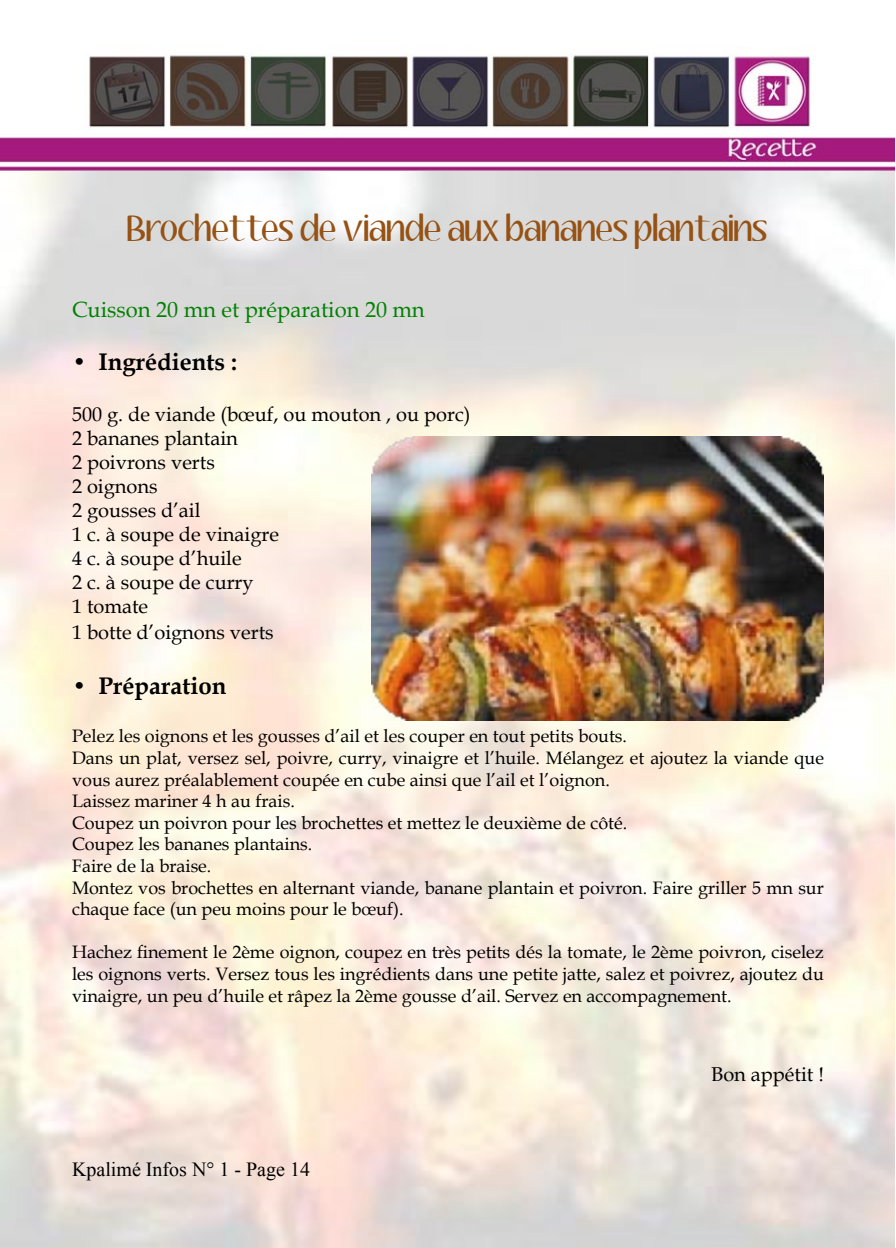
<style>
.page{position:relative;width:896px;height:1248px;background:#fff}
.page>*{position:absolute;margin:0;border:0;box-sizing:border-box;transform-origin:0 0}
.t1{font:32px "Aubrey";color:#955214}
.t2{font:700 24px "Book Antiqua";color:#000}
.t3{font:22px "Book Antiqua";color:#018101}
.t4{font:20px/24px "Book Antiqua";color:#000}
.t5{font:20px "Times New Roman";color:#000}
.t6{font:18px/21.6px "Book Antiqua";color:#000}
</style>
<div class="page">
<img style="left:0;top:54px;width:894px;height:118px">
<img style="left:0;top:172px;width:894px;height:1075px">
<img style="left:372px;top:436px;width:452px;height:284px">
<h1 class="t1" style="left:128px;top:212px;width:642px">Brochettes de viande aux bananes plantains</h1>
<p class="t3" style="left:72px;top:296px;width:354px">Cuisson 20 mn et préparation 20 mn</p>
<h2 class="t2" style="left:72px;top:348px;width:167px">• Ingrédients :</h2>
<p class="t4" style="left:72px;top:402px;width:400px">500 g. de viande (bœuf, ou mouton , ou porc)<br>2 bananes plantain<br>2 poivrons verts<br>2 oignons<br>2 gousses d’ail<br>1 c. à soupe de vinaigre<br>4 c. à soupe d’huile<br>2 c. à soupe de curry<br>1 tomate</p>
<p class="t4" style="left:72px;top:620px;width:203px">1 botte d’oignons verts</p>
<h2 class="t2" style="left:72px;top:672px;width:156px">• Préparation</h2>
<p class="t6" style="left:72px;top:725px;width:753px">Pelez les oignons et les gousses d’ail et les couper en tout petits bouts.<br>Dans un plat, versez sel, poivre, curry, vinaigre et l’huile. Mélangez et ajoutez la viande que vous aurez préalablement coupée en cube ainsi que l’ail et l’oignon.<br>Laissez mariner 4 h au frais.<br>Coupez un poivron pour les brochettes et mettez le deuxième de côté.<br>Coupez les bananes plantains.<br>Faire de la braise.<br>Montez vos brochettes en alternant viande, banane plantain et poivron. Faire griller 5 mn sur chaque face (un peu moins pour le bœuf).</p>
<p class="t6" style="left:72px;top:941px;width:753px;text-align:justify">Hachez finement le 2ème oignon, coupez en très petits dés la tomate, le 2ème poivron, ciselez les oignons verts. Versez tous les ingrédients dans une petite jatte, salez et poivrez, ajoutez du vinaigre, un peu d’huile et râpez la 2ème gousse d’ail. Servez en accompagnement.</p>
<p class="t5" style="left:72px;top:1157px;width:239px">Kpalimé Infos N° 1 - Page 14</p>
<p class="t4" style="left:711px;top:1062px;width:114px">Bon appétit !</p>
</div>
